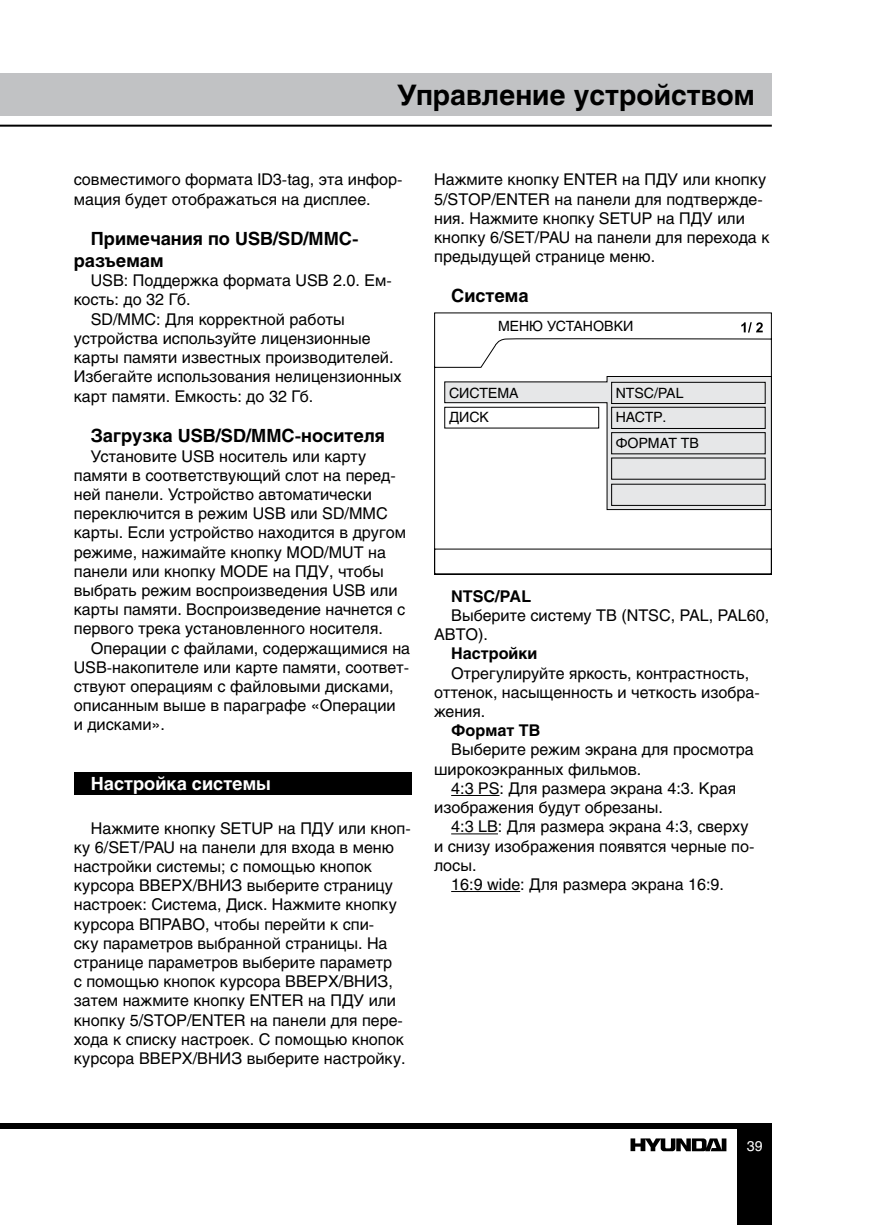
<style>
.page{position:relative;width:874px;height:1225px;background:#fff}
.page>*{position:absolute;margin:0;border:0;box-sizing:border-box;transform-origin:0 0}
.t1{font:700 28px "Helios";color:#000}
.t2{font:700 18px/21.6px "Helios";color:#000}
.t3{font:700 18px "Helios";color:#fff}
.t4{font:16px/19.2px "Helios";color:#000}
.t5{font:700 16px "Helios";color:#000}
.t6{font:14px/25.2px "Helios";color:#000}
.t7{font:14px "Helios";color:#fff}
</style>
<div class="page">
<hr style="left:0;top:125px;width:771px;height:2px;background:#000">
<div style="left:0;top:1122px;width:771px;height:6px;background:#000"></div>
<div style="left:737px;top:1123px;width:34px;height:102px;background:#000"></div>
<div style="left:0;top:74px;width:771px;height:42px;background:#c1c2c4"></div>
<svg style="left:630px;top:1138px;width:96px;height:13px"></svg>
<div style="left:74px;top:772px;width:337px;height:23px;background:#000"></div>
<hr style="left:451px;top:795px;width:48px;height:1px;background:#000">
<hr style="left:451px;top:833px;width:46px;height:1px;background:#000">
<hr style="left:451px;top:891px;width:69px;height:1px;background:#000">
<svg style="left:434px;top:312px;width:337px;height:263px"></svg>
<svg style="left:443px;top:375px;width:328px;height:135px"></svg>
<svg style="left:443px;top:381px;width:322px;height:125px"></svg>
<svg style="left:741px;top:322px;width:21px;height:10px"></svg>
<h1 class="t1" style="left:397px;top:79px;width:359px">Управление устройством</h1>
<p class="t4" style="left:74px;top:170px;width:330px">совместимого формата ID3-tag, эта инфор&shy;мация будет отображаться на дисплее.</p>
<p class="t2" style="left:74px;top:228px;width:286px;text-indent:17px">Примечания по USB/SD/MMC&shy;разъемам</p>
<p class="t4" style="left:91px;top:271px;width:302px">USB: Поддержка формата USB 2.0. Ем-</p>
<p class="t4" style="left:74px;top:290px;width:118px">кость: до 32 Гб.</p>
<p class="t4" style="left:91px;top:309px;width:255px">SD/MMC: Для корректной работы</p>
<p class="t4" style="left:74px;top:328px;width:298px">устройства используйте лицензионные</p>
<p class="t4" style="left:74px;top:348px;width:321px">карты памяти известных производителей.</p>
<p class="t4" style="left:74px;top:367px;width:329px">Избегайте использования нелицензионных</p>
<p class="t4" style="left:74px;top:386px;width:241px">карт памяти. Емкость: до 32 Гб.</p>
<p class="t2" style="left:91px;top:425px;width:295px">Загрузка USB/SD/MMC-носителя</p>
<p class="t4" style="left:74px;top:446px;width:333px;text-indent:17px">Установите USB носитель или карту памяти в соответствующий слот на перед&shy;ней панели. Устройство автоматически переключится в режим USB или SD/MMC карты. Если устройство находится в другом режиме, нажимайте кнопку MOD/MUT на панели или кнопку MODE на ПДУ, чтобы выбрать режим воспроизведения USB или карты памяти. Воспроизведение начнется с первого трека установленного носителя.</p>
<p class="t4" style="left:74px;top:638px;width:338px;text-indent:17px">Операции с файлами, содержащимися на USB-накопителе или карте памяти, соответ&shy;ствуют операциям с файловыми дисками, описанным выше в параграфе «Операции<br>и дисками».</p>
<p class="t3" style="left:91px;top:773px;width:181px">Настройка системы</p>
<p class="t4" style="left:74px;top:818px;width:338px;text-indent:17px">Нажмите кнопку SETUP на ПДУ или кноп&shy;ку 6/SET/PAU на панели для входа в меню настройки системы; с помощью кнопок курсора ВВЕРХ/ВНИЗ выберите страницу настроек: Система, Диск. Нажмите кнопку курсора ВПРАВО, чтобы перейти к спи-<br>ску параметров выбранной страницы. На странице параметров выберите параметр<br>с помощью кнопок курсора ВВЕРХ/ВНИЗ, затем нажмите кнопку ENTER на ПДУ или кнопку 5/STOP/ENTER на панели для пере&shy;хода к списку настроек. С помощью кнопок курсора ВВЕРХ/ВНИЗ выберите настройку.</p>
<p class="t4" style="left:434px;top:170px;width:337px">Нажмите кнопку ENTER на ПДУ или кнопку 5/STOP/ENTER на панели для подтвержде&shy;ния. Нажмите кнопку SETUP на ПДУ или кнопку 6/SET/PAU на панели для перехода к предыдущей странице меню.</p>
<p class="t2" style="left:451px;top:285px;width:79px">Система</p>
<p class="t6" style="left:497px;top:313px;width:137px">МЕНЮ УСТАНОВКИ</p>
<p class="t6" style="left:449px;top:380px;width:71px">СИСТЕМА</p>
<p class="t6" style="left:615px;top:380px;width:85px">NTSC/PAL<br>НАСТР.<br>ФОРМАТ ТВ</p>
<p class="t6" style="left:449px;top:404px;width:41px">ДИСК</p>
<p class="t5" style="left:451px;top:587px;width:81px">NTSC/PAL</p>
<p class="t4" style="left:434px;top:605px;width:336px;text-indent:17px">Выберите систему ТВ (NTSC, PAL, PAL60,<br>АВТО).</p>
<p class="t5" style="left:451px;top:644px;width:88px">Настройки</p>
<p class="t4" style="left:434px;top:663px;width:327px;text-indent:17px">Отрегулируйте яркость, контрастность, оттенок, насыщенность и четкость изобра&shy;жения.</p>
<p class="t5" style="left:451px;top:721px;width:91px">Формат ТВ</p>
<p class="t4" style="left:434px;top:740px;width:321px;text-indent:17px">Выберите режим экрана для просмотра широкоэкранных фильмов.</p>
<p class="t4" style="left:434px;top:778px;width:303px;text-indent:17px">4:3 PS: Для размера экрана 4:3. Края изображения будут обрезаны.</p>
<p class="t4" style="left:451px;top:817px;width:299px">4:3 LB: Для размера экрана 4:3, сверху</p>
<p class="t4" style="left:434px;top:836px;width:322px">и снизу изображения появятся черные по-</p>
<p class="t4" style="left:434px;top:855px;width:44px">лосы.</p>
<p class="t4" style="left:451px;top:874px;width:274px">16:9 wide: Для размера экрана 16:9.</p>
<p class="t7" style="left:746px;top:1138px;width:17px">39</p>
</div>
